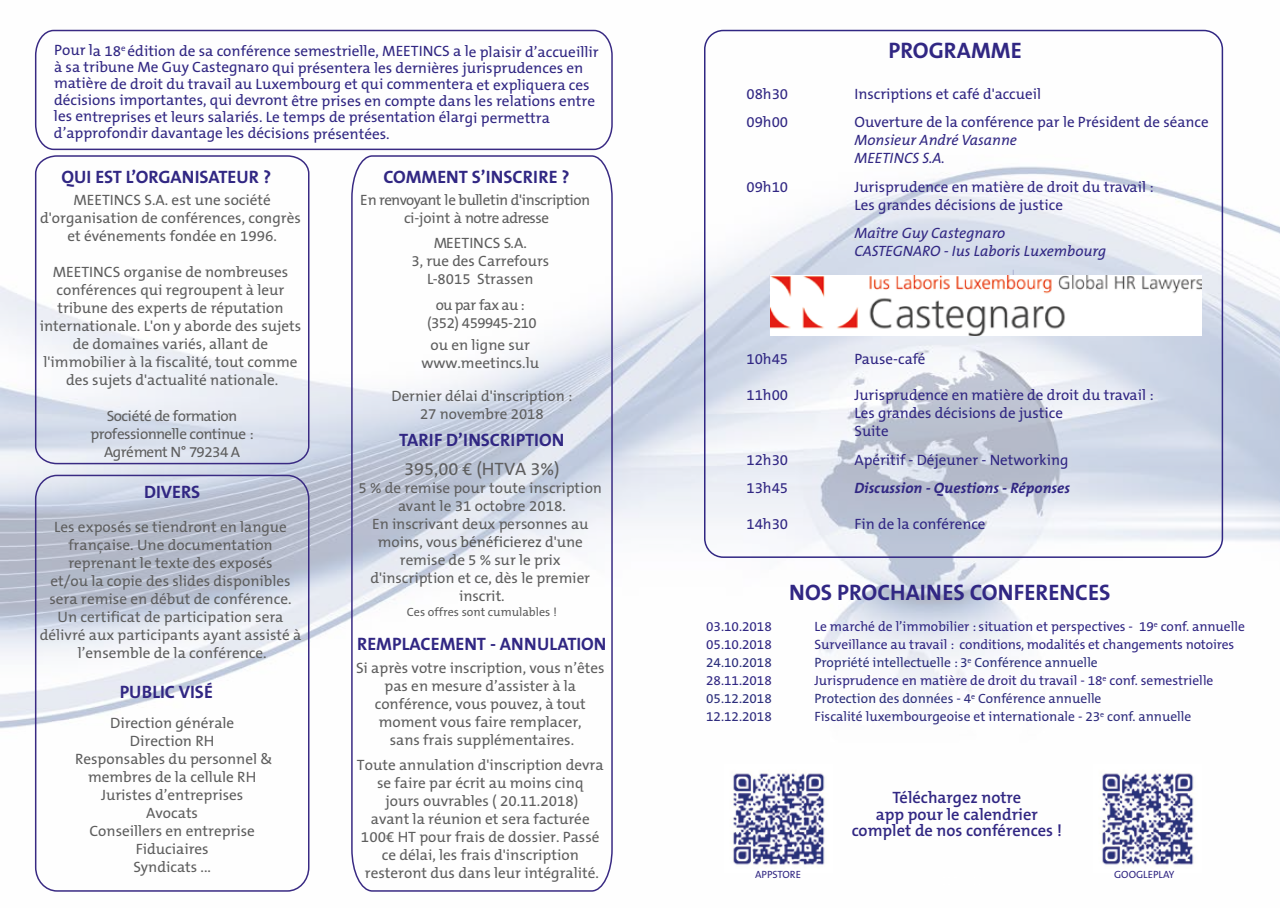
<style>
.page{position:relative;width:1280px;height:910px;background:#fff}
.page>*{position:absolute;margin:0;border:0;box-sizing:border-box;transform-origin:0 0}
.t1{font:700 22.5px "The Mix B7";color:#312783}
.t2{font:700 18px "The Mix B7";color:#312783}
.t3{font:18px "The Mix B5 Plain";color:#5e5e5e}
.t4{font:600 16.5px/16.5px "The Mix B6";color:#312783;text-align:center}
.t5{font:15px/18px "The Mix B5 Plain";color:#5e5e5e;text-align:center}
.t6{font:15px/16.5px "The Mix B5 Plain";letter-spacing:-.005em;color:#312783}
.t7{font:15px/18px "The Mix B5 Plain";letter-spacing:-.035em;color:#5e5e5e;text-align:center}
.t8{font:italic 15px/18px "The Mix B5 Plain";color:#312783}
.t9{font:15px/18px "The Mix B5 Plain";letter-spacing:-.03em;color:#5e5e5e;text-align:center}
.t10{font:italic 700 15px "The Mix B7";color:#312783}
.t11{font:13.5px "The Mix B5 Plain";color:#312783}
.t12{font:13.5px "The Mix B5 Plain";color:#2c2f7c}
.t13{font:13.5px "The Mix B5 Plain";color:#302d7e}
.t14{font:12px "The Mix B5 Plain";color:#5e5e5e}
.t15{font:10.5px "The Mix B5 Plain";color:#312783}
.s1{color:#575756}
.s2{color:#302d7e}
</style>
<div class="page">
<img style="left:0;top:29px;width:1280px;height:863px">
<img style="left:724px;top:765px;width:108px;height:108px">
<img style="left:1093px;top:765px;width:108px;height:108px">
<div style="left:704px;top:30px;width:519px;height:528px;border:2px solid #312783;border-radius:19px"></div>
<svg style="left:34px;top:29px;width:579px;height:122px"></svg>
<svg style="left:34px;top:154px;width:276px;height:311px"></svg>
<svg style="left:350px;top:154px;width:263px;height:738px"></svg>
<div style="left:35px;top:475px;width:274px;height:417px;border:2px solid #392a83;border-radius:23px"></div>
<img style="left:771px;top:275px;width:430px;height:61px">
<p class="t6" style="left:54px;top:43px;width:546px">Pour la 18<sup>e</sup> édition de sa conférence semestrielle, MEETINCS a le plaisir d’accueillir à sa tribune Me Guy Castegnaro qui présentera les dernières jurisprudences en matière de droit du travail au Luxembourg et qui commentera et expliquera ces décisions importantes, qui devront être prises en compte dans les relations entre les entreprises et leurs salariés. Le temps de présentation élargi permettra d’approfondir davantage les décisions présentées.</p>
<p class="t2" style="left:61px;top:167px;width:211px">QUI EST L’ORGANISATEUR ?</p>
<p class="t5" style="left:40px;top:191px;width:262px">MEETINCS S.A. est une société d'organisation de conférences, congrès et événements fondée en 1996.</p>
<p class="t5" style="left:40px;top:263px;width:263px">MEETINCS organise de nombreuses conférences qui regroupent à leur tribune des experts de réputation internationale. L'on y aborde des sujets de domaines variés, allant de l'immobilier à la fiscalité, tout comme des sujets d'actualité nationale.</p>
<p class="t7" style="left:91px;top:407px;width:165px">Société de formation professionnelle continue :<br>Agrément N° 79234 A</p>
<p class="t2" style="left:144px;top:483px;width:58px">DIVERS</p>
<p class="t5" style="left:40px;top:518px;width:263px">Les exposés se tiendront en langue française. Une documentation reprenant le texte des exposés<br>et/ou la copie des slides disponibles sera remise en début de conférence.<br>Un certificat de participation sera délivré aux participants ayant assisté à l’ensemble de la conférence.</p>
<p class="t2" style="left:120px;top:682px;width:95px">PUBLIC VISÉ</p>
<p class="t5" style="left:75px;top:714px;width:199px">Direction générale<br>Direction RH<br>Responsables du personnel &amp; membres de la cellule RH<br>Juristes d’entreprises<br>Avocats<br>Conseillers en entreprise<br>Fiduciaires<br>Syndicats ...</p>
<p class="t2" style="left:383px;top:167px;width:188px">COMMENT S’INSCRIRE ?</p>
<p class="t9" style="left:360px;top:191px;width:231px">En renvoyant le bulletin d'inscription ci-joint à notre adresse</p>
<p class="t5" style="left:411px;top:235px;width:139px">MEETINCS S.A.<br>3, rue des Carrefours<br>L-8015 Strassen</p>
<p class="t7" style="left:427px;top:296px;width:111px">ou par fax au : (352) 459945-210</p>
<p class="t5" style="left:421px;top:337px;width:119px">ou en ligne sur www.meetincs.lu</p>
<p class="t5" style="left:391px;top:387px;width:182px">Dernier délai d'inscription :<br>27 novembre 2018</p>
<p class="t2" style="left:399px;top:431px;width:166px">TARIF D’INSCRIPTION</p>
<p class="t3" style="left:404px;top:460px;width:157px">395,00 € (HTVA 3%)</p>
<p class="t5" style="left:358px;top:480px;width:245px">5 % de remise pour toute inscription avant le 31 octobre 2018.<br>En inscrivant deux personnes au moins, vous <span class="s1">bénéficierez</span> d'une remise de 5 % sur le prix d'inscription et ce, dès le premier inscrit.</p>
<p class="t14" style="left:407px;top:605px;width:152px">Ces offres sont cumulables !</p>
<p class="t2" style="left:357px;top:634px;width:251px">REMPLACEMENT - ANNULATION</p>
<p class="t5" style="left:356px;top:659px;width:250px">Si après votre inscription, vous n’êtes pas en mesure d’assister à la conférence, vous pouvez, à tout moment vous faire remplacer,<br>sans frais supplémentaires.</p>
<p class="t5" style="left:357px;top:757px;width:248px">Toute annulation d'inscription devra se faire par écrit au moins cinq<br>jours ouvrables ( 20.11.2018)<br>avant la réunion et sera facturée 100€ HT pour frais de dossier. Passé ce délai, les frais d'inscription resteront dus dans leur intégralité.</p>
<h1 class="t1" style="left:888px;top:39px;width:135px">PROGRAMME</h1>
<p class="t6" style="left:746px;top:86px;width:43px">08h30</p>
<p class="t6" style="left:854px;top:86px;width:188px">Inscriptions et café d'accueil</p>
<p class="t6" style="left:746px;top:115px;width:43px">09h00</p>
<p class="t6" style="left:854px;top:115px;width:356px">Ouverture de la conférence par le Président de séance</p>
<p class="t8" style="left:854px;top:132px;width:164px">Monsieur André Vasanne<br>MEETINCS S.A.</p>
<p class="t6" style="left:746px;top:179px;width:43px">09h10</p>
<p class="t6" style="left:854px;top:178px;width:301px;line-height:18px">Jurisprudence en matière de droit du travail :<br>Les grandes décisions de justice</p>
<p class="t8" style="left:854px;top:225px;width:253px">Maître Guy Castegnaro<br>CASTEGNARO - Ius Laboris Luxembourg</p>
<p class="t6" style="left:746px;top:352px;width:43px">10h45</p>
<p class="t6" style="left:854px;top:352px;width:72px">Pause-café</p>
<p class="t6" style="left:746px;top:388px;width:43px">11h00</p>
<p class="t6" style="left:854px;top:387px;width:301px;line-height:18px">Jurisprudence en matière de droit du travail :<br>Les grandes décisions de justice<br>Suite</p>
<p class="t6" style="left:746px;top:452px;width:43px">12h30</p>
<p class="t6" style="left:854px;top:452px;width:215px">Apéritif - Déjeuner - Networking</p>
<p class="t6" style="left:746px;top:481px;width:43px">13h45</p>
<p class="t10" style="left:854px;top:480px;width:217px">Discussion - Questions - Réponses</p>
<p class="t6" style="left:746px;top:517px;width:43px">14h30</p>
<p class="t6" style="left:854px;top:517px;width:133px">Fin de la conférence</p>
<h1 class="t1" style="left:789px;top:580px;width:323px">NOS PROCHAINES CONFERENCES</h1>
<p class="t11" style="left:706px;top:619px;width:67px">03.10.2018</p>
<p class="t11" style="left:814px;top:619px;width:432px">Le marché de l’immobilier : situation et perspectives - 19<sup>e</sup> conf. annuelle</p>
<p class="t11" style="left:706px;top:637px;width:67px">05.10.2018</p>
<p class="t11" style="left:814px;top:637px;width:421px">Surveillance au travail : conditions, modalités et changements notoires</p>
<p class="t12" style="left:706px;top:655px;width:67px">24.10.2018</p>
<p class="t12" style="left:814px;top:655px;width:285px">Propriété intellectuelle : 3<sup>e</sup> Conférence annuelle</p>
<p class="t11" style="left:706px;top:673px;width:67px">28.11.2018</p>
<p class="t11" style="left:814px;top:673px;width:401px">Jurisprudence en matière de droit du travail - 18<sup>e</sup> conf. semestrielle</p>
<p class="t12" style="left:706px;top:691px;width:67px">05.12.2018</p>
<p class="t12" style="left:814px;top:691px;width:289px">Protection des données - <span class="s2">4</span><sup>e</sup> <span class="s2">Conférence annuelle</span></p>
<p class="t13" style="left:706px;top:709px;width:67px">12.12.2018</p>
<p class="t13" style="left:814px;top:709px;width:378px">Fiscalité luxembourgeoise et internationale - 23<sup>e</sup> conf. annuelle</p>
<p class="t4" style="left:852px;top:790px;width:212px">Téléchargez notre<br>app pour le calendrier complet de nos conférences !</p>
<p class="t15" style="left:755px;top:869px;width:47px">APPSTORE</p>
<p class="t15" style="left:1114px;top:869px;width:62px">GOOGLEPLAY</p>
</div>
